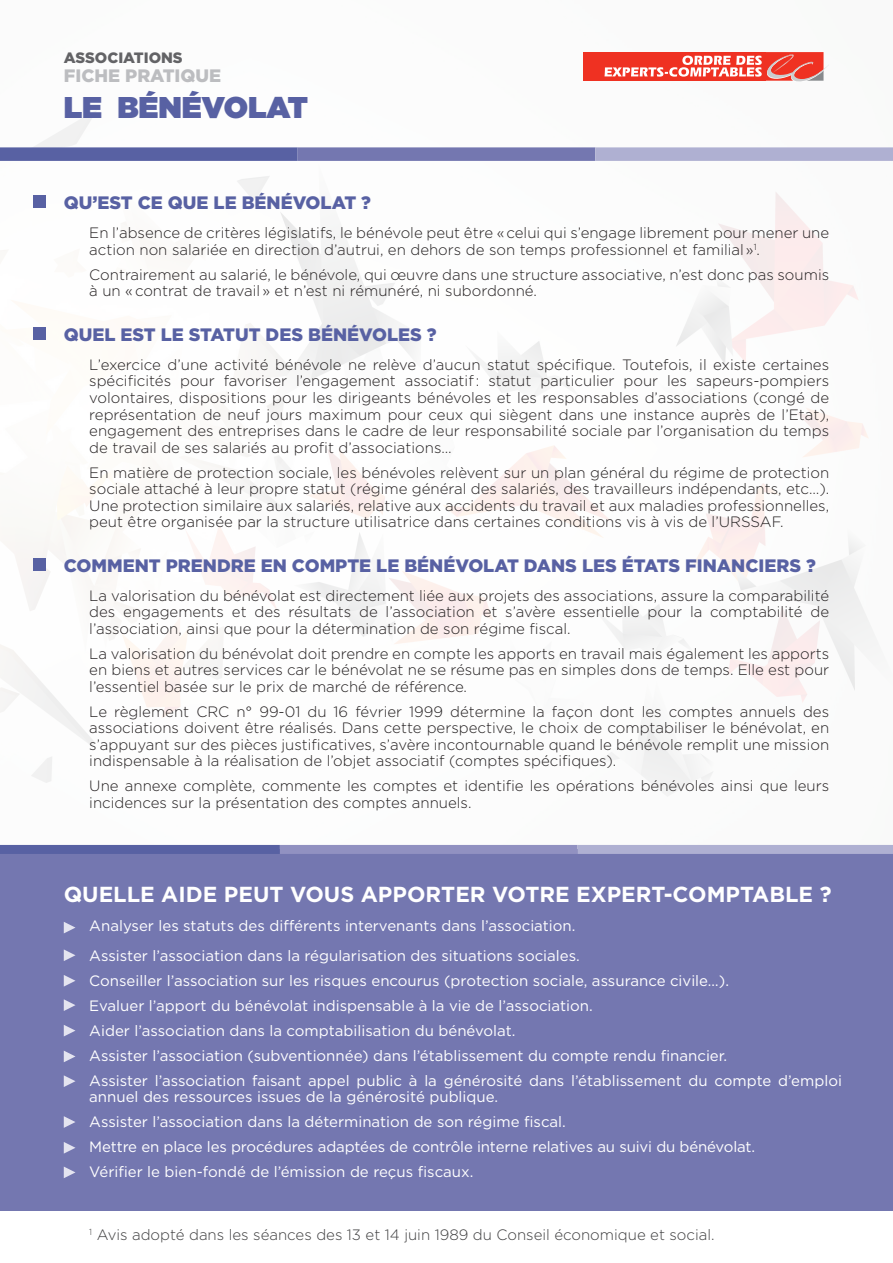
<style>
.page{position:relative;width:893px;height:1263px;background:#fff}
.page>*{position:absolute;margin:0;border:0;box-sizing:border-box;transform-origin:0 0}
.t1{font:900 30px "Gotham";color:#5861a3}
.t2{font:700 21.75px "Gotham";color:#fff}
.t3{font:900 18px "Gotham";color:#5861a3}
.t4{font:900 18px "Gotham";color:#bcbdc0}
.t5{font:300 15px/16.5px "Gotham";color:#231f20;text-align:justify}
.t6{font:15px/25px "Gotham";color:#fff}
.t7{font:300 15px "Gotham";color:#3e3e3f}
.t8{font:900 15px "Gotham";color:#636366}
</style>
<div class="page">
<img style="left:0;top:111px;width:893px;height:734px">
<div style="left:0;top:849px;width:893px;height:362px;background:#7477b0"></div>
<div style="left:0;top:147px;width:298px;height:14px;background:#5861a3"></div>
<div style="left:0;top:845px;width:280px;height:9px;background:#5861a3"></div>
<div style="left:298px;top:147px;width:297px;height:14px;background:#7477b0"></div>
<div style="left:280px;top:845px;width:298px;height:9px;background:#9191c1"></div>
<div style="left:595px;top:147px;width:298px;height:14px;background:#afb0d2"></div>
<div style="left:578px;top:845px;width:315px;height:9px;background:#afb0d2"></div>
<svg style="left:64px;top:922px;width:12px;height:11px"></svg>
<svg style="left:64px;top:949px;width:12px;height:12px"></svg>
<svg style="left:64px;top:975px;width:12px;height:11px"></svg>
<svg style="left:64px;top:999px;width:12px;height:12px"></svg>
<svg style="left:64px;top:1025px;width:12px;height:11px"></svg>
<svg style="left:64px;top:1051px;width:12px;height:11px"></svg>
<svg style="left:64px;top:1075px;width:12px;height:12px"></svg>
<svg style="left:64px;top:1116px;width:11px;height:12px"></svg>
<svg style="left:64px;top:1142px;width:12px;height:11px"></svg>
<svg style="left:64px;top:1166px;width:12px;height:12px"></svg>
<div style="left:583px;top:52px;width:183px;height:29px;background:#ef3122"></div>
<svg style="left:604px;top:52px;width:225px;height:30px"></svg>
<div style="left:34px;top:196px;width:12px;height:12px;background:#5861a3"></div>
<div style="left:34px;top:327px;width:12px;height:13px;background:#5861a3"></div>
<div style="left:34px;top:558px;width:12px;height:13px;background:#5861a3"></div>
<p class="t8" style="left:64px;top:47px;width:120px">ASSOCIATIONS</p>
<p class="t4" style="left:64px;top:63px;width:159px">FICHE PRATIQUE</p>
<h1 class="t1" style="left:64px;top:86px;width:246px">LE BÉNÉVOLAT</h1>
<p class="t3" style="left:64px;top:190px;width:309px">QU’EST CE QUE LE BÉNÉVOLAT ?</p>
<p class="t5" style="left:89px;top:224px;width:741px">En l’absence de critères législatifs, le bénévole peut être « celui qui s’engage librement pour mener une action non salariée en direction d’autrui, en dehors de son temps professionnel et familial »<sup>1</sup>.</p>
<p class="t5" style="left:89px;top:266px;width:741px">Contrairement au salarié, le bénévole, qui œuvre dans une structure associative, n’est donc pas soumis à un « contrat de travail » et n’est ni rémunéré, ni subordonné.</p>
<p class="t3" style="left:64px;top:322px;width:374px">QUEL EST LE STATUT DES BÉNÉVOLES ?</p>
<p class="t5" style="left:89px;top:356px;width:741px">L’exercice d’une activité bénévole ne relève d’aucun statut spécifique. Toutefois, il existe certaines spécificités pour favoriser l’engagement associatif : statut particulier pour les sapeurs-pompiers volontaires, dispositions pour les dirigeants bénévoles et les responsables d’associations (congé de représentation de neuf jours maximum pour ceux qui siègent dans une instance auprès de l’Etat), engagement des entreprises dans le cadre de leur responsabilité sociale par l’organisation du temps de travail de ses salariés au profit d’associations…</p>
<p class="t5" style="left:89px;top:463px;width:741px">En matière de protection sociale, les bénévoles relèvent sur un plan général du régime de protection sociale attaché à leur propre statut (régime général des salariés, des travailleurs indépendants, etc…).<br>Une protection similaire aux salariés, relative aux accidents du travail et aux maladies professionnelles, peut être organisée par la structure utilisatrice dans certaines conditions vis à vis de l’URSSAF.</p>
<p class="t3" style="left:64px;top:553px;width:753px">COMMENT PRENDRE EN COMPTE LE BÉNÉVOLAT DANS LES ÉTATS FINANCIERS ?</p>
<p class="t5" style="left:89px;top:587px;width:741px">La valorisation du bénévolat est directement liée aux projets des associations, assure la comparabilité des engagements et des résultats de l’association et s’avère essentielle pour la comptabilité de l’association, ainsi que pour la détermination de son régime fiscal.</p>
<p class="t5" style="left:89px;top:645px;width:741px">La valorisation du bénévolat doit prendre en compte les apports en travail mais également les apports en biens et autres services car le bénévolat ne se résume pas en simples dons de temps. Elle est pour l’essentiel basée sur le prix de marché de référence.</p>
<p class="t5" style="left:89px;top:703px;width:741px">Le règlement CRC n° 99-01 du 16 février 1999 détermine la façon dont les comptes annuels des associations doivent être réalisés. Dans cette perspective, le choix de comptabiliser le bénévolat, en s’appuyant sur des pièces justificatives, s’avère incontournable quand le bénévole remplit une mission indispensable à la réalisation de l’objet associatif (comptes spécifiques).</p>
<p class="t5" style="left:89px;top:777px;width:741px">Une annexe complète, commente les comptes et identifie les opérations bénévoles ainsi que leurs incidences sur la présentation des comptes annuels.</p>
<h2 class="t2" style="left:64px;top:880px;width:769px">QUELLE AIDE PEUT VOUS APPORTER VOTRE EXPERT-COMPTABLE ?</h2>
<p class="t6" style="left:89px;top:911px;width:492px;line-height:29.2px">Analyser les statuts des différents intervenants dans l’association.<br>Assister l’association dans la régularisation des situations sociales.</p>
<p class="t6" style="left:89px;top:967px;width:754px">Conseiller l’association sur les risques encourus (protection sociale, assurance civile…).<br>Evaluer l’apport du bénévolat indispensable à la vie de l’association.<br>Aider l’association dans la comptabilisation du bénévolat.<br>Assister l’association (subventionnée) dans l’établissement du compte rendu financier.<br>Assister l’association faisant appel public à la générosité dans l’établissement du compte d’emploi</p>
<p class="t6" style="left:89px;top:1084px;width:667px">annuel des ressources issues de la générosité publique.<br>Assister l’association dans la détermination de son régime fiscal.<br>Mettre en place les procédures adaptées de contrôle interne relatives au suivi du bénévolat.<br>Vérifier le bien-fondé de l’émission de reçus fiscaux.</p>
<p class="t7" style="left:89px;top:1225px;width:627px"><sup>1</sup> Avis adopté dans les séances des 13 et 14 juin 1989 du Conseil économique et social.</p>
</div>
